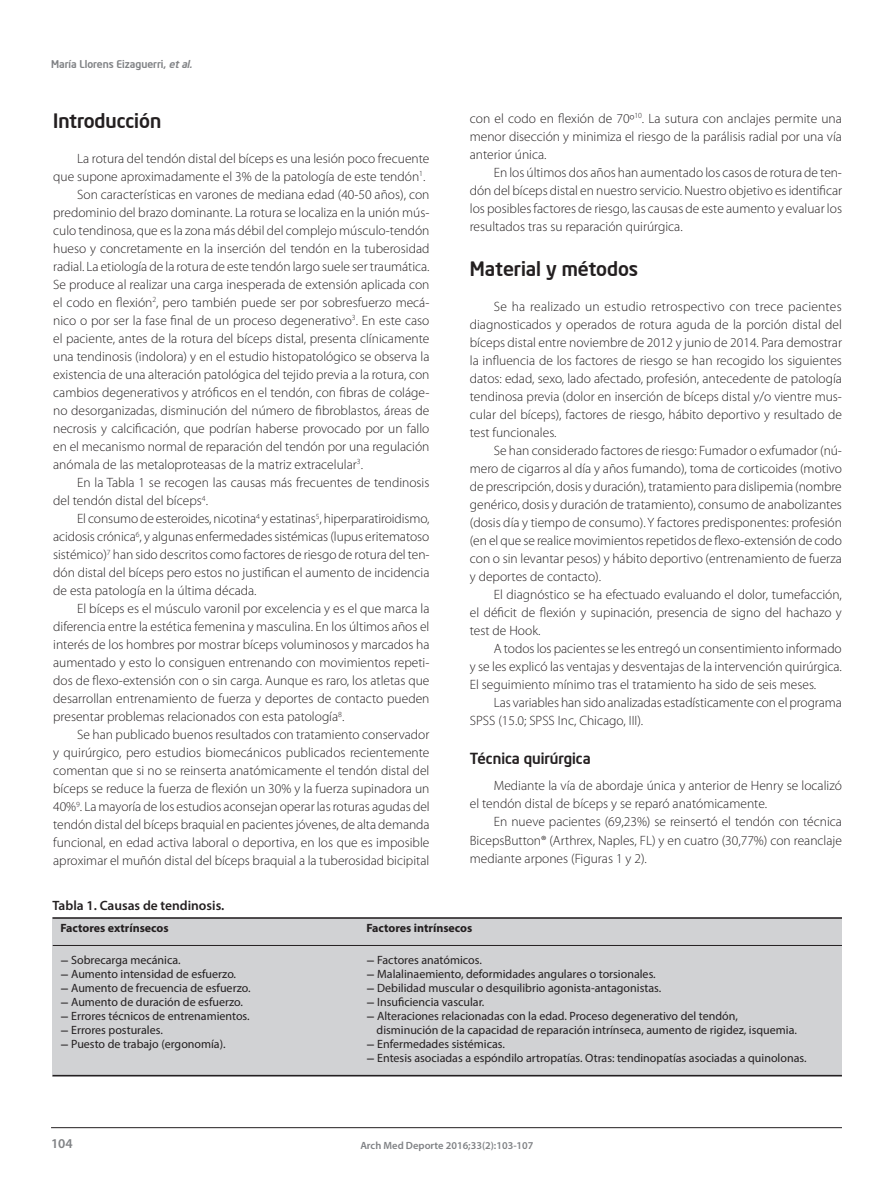
<style>
.page{position:relative;width:893px;height:1191px;background:#fff}
.page>*{position:absolute;margin:0;border:0;box-sizing:border-box;transform-origin:0 0}
.Subtítulo_1{font:500 19.5px "Neo Sans Intel";color:#231f20}
.Subtítulo_2{font:500 15px "Neo Sans Intel";color:#231f20}
.C__de_texto{font:300 13.5px/18px "Myriad Pro";color:#231f20;text-align:justify}
.Titol_Taula{font:600 13.5px "Myriad Pro";color:#231f20}
.t1{font:600 13.5px "Myriad Pro";color:#808285}
.Taula_OK{font:12px "Myriad Pro";color:#231f20}
.Taula_OK-2{font:700 12px "Myriad Pro";color:#231f20}
.t2{font:600 10.5px "Myriad Pro";color:#808285}
.t3{font:500 10.5px "Neo Sans Intel";color:#808285}
.s1{font-style:italic}
.s2{font-family:"AT Rotis Semi Sans"}
</style>
<div class="page">
<hr style="left:51px;top:1127px;width:791px;height:1px;background:#231f20">
<div style="left:53px;top:917px;width:789px;height:159px;background:#d1d2d4"></div>
<hr style="left:53px;top:917px;width:789px;height:1px;background:#231f20">
<hr style="left:53px;top:945px;width:789px;height:1px;background:#231f20">
<hr style="left:53px;top:1074px;width:789px;height:2px;background:#231f20">
<p class="t3" style="left:51px;top:57px;width:145px">María Llorens Eizaguerri, <span class="s1">etal.</span></p>
<p class="Subtítulo_1" style="left:53px;top:108px;width:110px">Introducción</p>
<p class="C__de_texto" style="left:53px;top:149px;width:378px;text-align:right">La rotura del tendón distal del bíceps es una lesión poco frecuente que supone aproximadamente el 3% de la patología de este tendón<sup>1</sup>.</p>
<p class="C__de_texto" style="left:53px;top:185px;width:378px;text-indent:24px">Son características en varones de mediana edad (40-50 años), con predominio del brazo dominante. La rotura se localiza en la unión mús&shy;culo tendinosa, que es la zona más débil del complejo músculo-tendón hueso y concretamente en la inserción del tendón en la tuberosidad radial. La etiología de la rotura de este tendón largo suele ser traumática.<br>Se produce al realizar una carga inesperada de extensión aplicada con el codo en flexión<sup>2</sup>, pero también puede ser por sobresfuerzo mecá&shy;nico o por ser la fase final de un proceso degenerativo<sup>3</sup>. En este caso el paciente, antes de la rotura del bíceps distal, presenta clínicamente una tendinosis (indolora) y en el estudio histopatológico se observa la existencia de una alteración patológica del tejido previa a la rotura, con cambios degenerativos y atróficos en el tendón, con fibras de coláge&shy;no desorganizadas, disminución del número de fibroblastos, áreas de necrosis y calcificación, que podrían haberse provocado por un fallo en el mecanismo normal de reparación del tendón por una regulación anómala de las metaloproteasas de la matriz extracelular<sup>3</sup>.</p>
<p class="C__de_texto" style="left:53px;top:473px;width:378px;text-indent:24px">En la Tabla 1 se recogen las causas más frecuentes de tendinosis del tendón distal del bíceps<sup>4</sup>.</p>
<p class="C__de_texto" style="left:53px;top:509px;width:378px;text-indent:24px">El consumo de esteroides, nicotina<sup>4</sup> y estatinas<sup>5</sup>, hiperparatiroidismo, acidosis crónica<sup>6</sup>, y algunas enfermedades sistémicas (lupus eritematoso sistémico)<sup>7</sup> han sido descritos como factores de riesgo de rotura del ten&shy;dón distal del bíceps pero estos no justifican el aumento de incidencia de esta patología en la última década.</p>
<p class="C__de_texto" style="left:53px;top:599px;width:378px;text-indent:24px">El bíceps es el músculo varonil por excelencia y es el que marca la diferencia entre la estética femenina y masculina. En los últimos años el interés de los hombres por mostrar bíceps voluminosos y marcados ha aumentado y esto lo consiguen entrenando con movimientos repeti&shy;dos de flexo-extensión con o sin carga. Aunque es raro, los atletas que desarrollan entrenamiento de fuerza y deportes de contacto pueden presentar problemas relacionados con esta patología<sup>8</sup>.</p>
<p class="C__de_texto" style="left:53px;top:725px;width:378px;text-indent:24px">Se han publicado buenos resultados con tratamiento conservador y quirúrgico, pero estudios biomecánicos publicados recientemente comentan que si no se reinserta anatómicamente el tendón distal del bíceps se reduce la fuerza de flexión un 30% y la fuerza supinadora un 40%<sup>9</sup>. La mayoría de los estudios aconsejan operar las roturas agudas del tendón distal del bíceps braquial en pacientes jóvenes, de alta demanda funcional, en edad activa laboral o deportiva, en los que es imposible aproximar el muñón distal del bíceps braquial a la tuberosidad bicipital</p>
<p class="C__de_texto" style="left:470px;top:109px;width:374px">con el codo en flexión de 70º<sup>10</sup>. La sutura con anclajes permite una menor disección y minimiza el riesgo de la parálisis radial por una vía anterior única.</p>
<p class="C__de_texto" style="left:470px;top:163px;width:374px;text-indent:24px">En los últimos dos años han aumentado los casos de rotura de ten&shy;dón del bíceps distal en nuestro servicio. Nuestro objetivo es identificar los posibles factores de riesgo, las causas de este aumento y evaluar los resultados tras su reparación quirúrgica.</p>
<p class="Subtítulo_1" style="left:470px;top:256px;width:170px">Material y métodos</p>
<p class="C__de_texto" style="left:470px;top:297px;width:374px;text-indent:24px">Se ha realizado un estudio retrospectivo con trece pacientes diagnosticados y operados de rotura aguda de la porción distal del bíceps distal entre noviembre de 2012 y junio de 2014. Para demostrar la influencia de los factores de riesgo se han recogido los siguientes datos: edad, sexo, lado afectado, profesión, antecedente de patología tendinosa previa (dolor en inserción de bíceps distal y/o vientre mus&shy;cular del bíceps), factores de riesgo, hábito deportivo y resultado de test funcionales.</p>
<p class="C__de_texto" style="left:470px;top:441px;width:374px;text-indent:24px">Se han considerado factores de riesgo: Fumador o exfumador (nú&shy;mero de cigarros al día y años fumando), toma de corticoides (motivo de prescripción, dosis y duración), tratamiento para dislipemia (nombre genérico, dosis y duración de tratamiento), consumo de anabolizantes (dosis día y tiempo de consumo). Y factores predisponentes: profesión (en el que se realice movimientos repetidos de flexo-extensión de codo con o sin levantar pesos) y hábito deportivo (entrenamiento de fuerza y deportes de contacto).</p>
<p class="C__de_texto" style="left:470px;top:585px;width:374px;text-indent:24px">El diagnóstico se ha efectuado evaluando el dolor, tumefacción, el déficit de flexión y supinación, presencia de signo del hachazo y test de Hook.</p>
<p class="C__de_texto" style="left:470px;top:639px;width:374px;text-indent:24px">A todos los pacientes se les entregó un consentimiento informado y se les explicó las ventajas y desventajas de la intervención quirúrgica.<br>El seguimiento mínimo tras el tratamiento ha sido de seis meses.</p>
<p class="C__de_texto" style="left:470px;top:693px;width:373px;text-indent:24px">Las variables han sido analizadas estadísticamente con el programa<br>SPSS (15.0; SPSS Inc, Chicago, III).</p>
<p class="Subtítulo_2" style="left:470px;top:749px;width:122px">Técnica quirúrgica</p>
<p class="C__de_texto" style="left:470px;top:777px;width:374px;text-indent:24px">Mediante la vía de abordaje única y anterior de Henry se localizó el tendón distal de bíceps y se reparó anatómicamente.</p>
<p class="C__de_texto" style="left:470px;top:813px;width:374px;text-indent:24px">En nueve pacientes (69,23%) se reinsertó el tendón con técnica BicepsButton® (Arthrex, Naples, FL) y en cuatro (30,77%) con reanclaje mediante arpones (Figuras 1 y 2).</p>
<p class="Titol_Taula" style="left:52px;top:896px;width:173px">Tabla 1. Causas de tendinosis.</p>
<p class="Taula_OK-2" style="left:60px;top:920px;width:110px">Factores extrínsecos</p>
<p class="Taula_OK-2" style="left:366px;top:920px;width:107px">Factores intrínsecos</p>
<p class="Taula_OK" style="left:60px;top:952px;width:122px"><span class="s2">—</span> Sobrecarga mecánica.</p>
<p class="Taula_OK" style="left:366px;top:952px;width:117px"><span class="s2">—</span> Factores anatómicos.</p>
<p class="Taula_OK" style="left:60px;top:966px;width:177px"><span class="s2">—</span> Aumento intensidad de esfuerzo.</p>
<p class="Taula_OK" style="left:366px;top:966px;width:291px"><span class="s2">—</span> Malalinaemiento, deformidades angulares o torsionales.</p>
<p class="Taula_OK" style="left:60px;top:980px;width:192px"><span class="s2">—</span> Aumento de frecuencia de esfuerzo.</p>
<p class="Taula_OK" style="left:366px;top:980px;width:296px"><span class="s2">—</span> Debilidad muscular o desquilibrio agonista-antagonistas.</p>
<p class="Taula_OK" style="left:60px;top:994px;width:184px"><span class="s2">—</span> Aumento de duración de esfuerzo.</p>
<p class="Taula_OK" style="left:366px;top:994px;width:120px"><span class="s2">—</span> Insuficiencia vascular.</p>
<p class="Taula_OK" style="left:60px;top:1008px;width:191px"><span class="s2">—</span> Errores técnicos de entrenamientos.</p>
<p class="Taula_OK" style="left:366px;top:1008px;width:373px"><span class="s2">—</span> Alteraciones relacionadas con la edad. Proceso degenerativo del tendón,</p>
<p class="Taula_OK" style="left:60px;top:1022px;width:104px"><span class="s2">—</span> Errores posturales.</p>
<p class="Taula_OK" style="left:377px;top:1022px;width:422px">disminución de la capacidad de reparación intrínseca, aumento de rigidez, isquemia.</p>
<p class="Taula_OK" style="left:60px;top:1036px;width:167px"><span class="s2">—</span> Puesto de trabajo (ergonomía).</p>
<p class="Taula_OK" style="left:366px;top:1036px;width:140px"><span class="s2">—</span> Enfermedades sistémicas.</p>
<p class="Taula_OK" style="left:366px;top:1050px;width:442px"><span class="s2">—</span> Entesis asociadas a espóndilo artropatías. Otras: tendinopatías asociadas a quinolonas.</p>
<p class="t1" style="left:51px;top:1135px;width:23px">104</p>
<p class="t2" style="left:360px;top:1138px;width:175px">Arch Med Deporte 2016;33(2):103-107</p>
</div>
